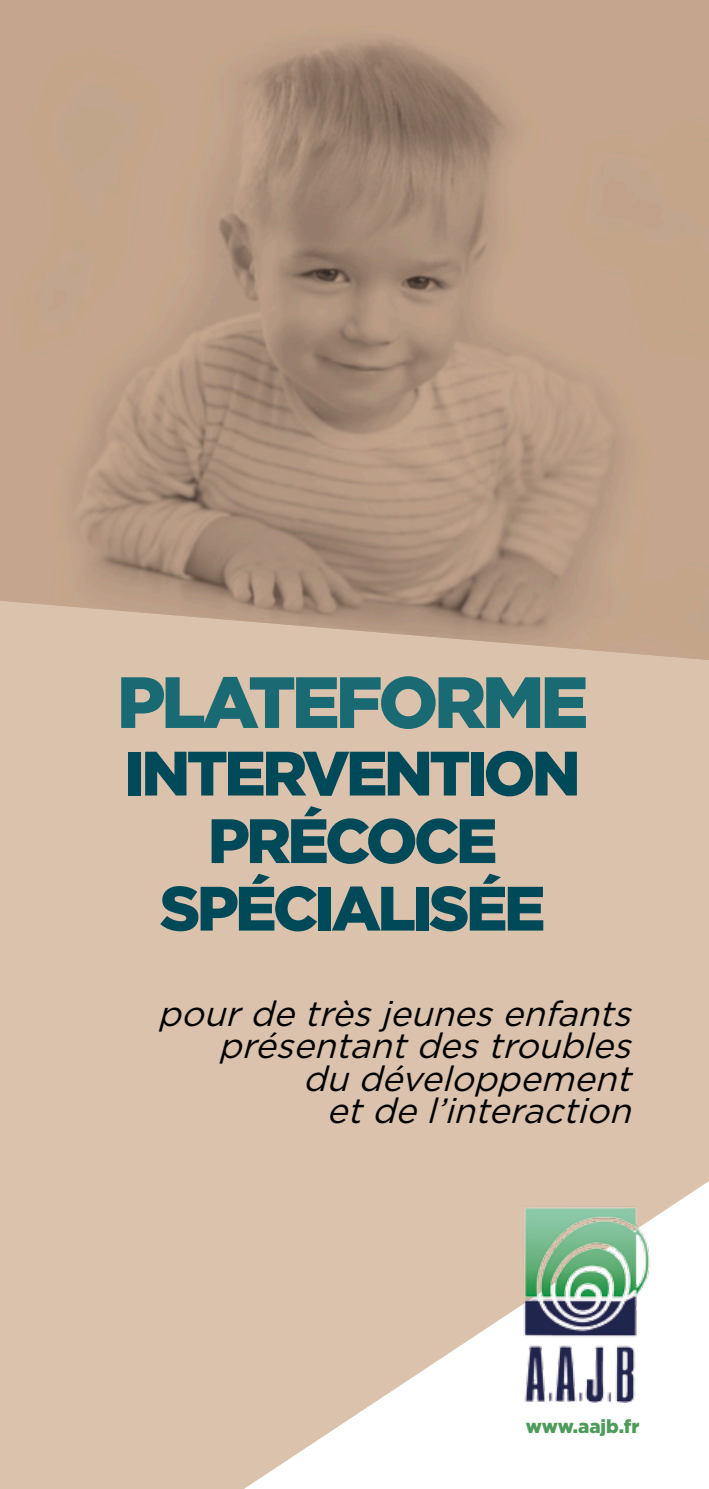
<style>
.page{position:relative;width:709px;height:1489px;background:#fff}
.page>*{position:absolute;margin:0;border:0;box-sizing:border-box;transform-origin:0 0}
.t1{font:900 72.25px "Gotham";letter-spacing:-.06em;color:#1a6a73}
.t2{font:900 62.5px "Gotham";letter-spacing:-.06em;color:#004959}
.t3{font:italic 35px/32.5px "Gotham";color:#000;text-align:right}
.t4{font:900 18.75px "Gotham";color:#4e9b5b}
</style>
<div class="page">
<div style="left:0;top:0;width:709px;height:1488px;background:#dac2ac"></div>
<svg style="left:245px;top:1181px;width:464px;height:307px"></svg>
<img style="left:0;top:0;width:709px;height:660px">
<img style="left:523px;top:1204px;width:129px;height:198px">
<p class="t1" style="left:117px;top:652px;width:473px">PLATEFORME</p>
<p class="t2" style="left:125px;top:730px;width:457px">INTERVENTION</p>
<p class="t2" style="left:208px;top:797px;width:291px">PRÉCOCE</p>
<p class="t2" style="left:160px;top:865px;width:387px">SPÉCIALISÉE</p>
<p class="t3" style="left:158px;top:996px;width:486px">pourdetrèsjeunesenfants présentantdestroubles</p>
<p class="t3" style="left:303px;top:1061px;width:340px">dudéveloppement</p>
<p class="t3" style="left:326px;top:1093px;width:317px">etdel’interaction</p>
<p class="t4" style="left:526px;top:1413px;width:115px">www.aajb.fr</p>
</div>
